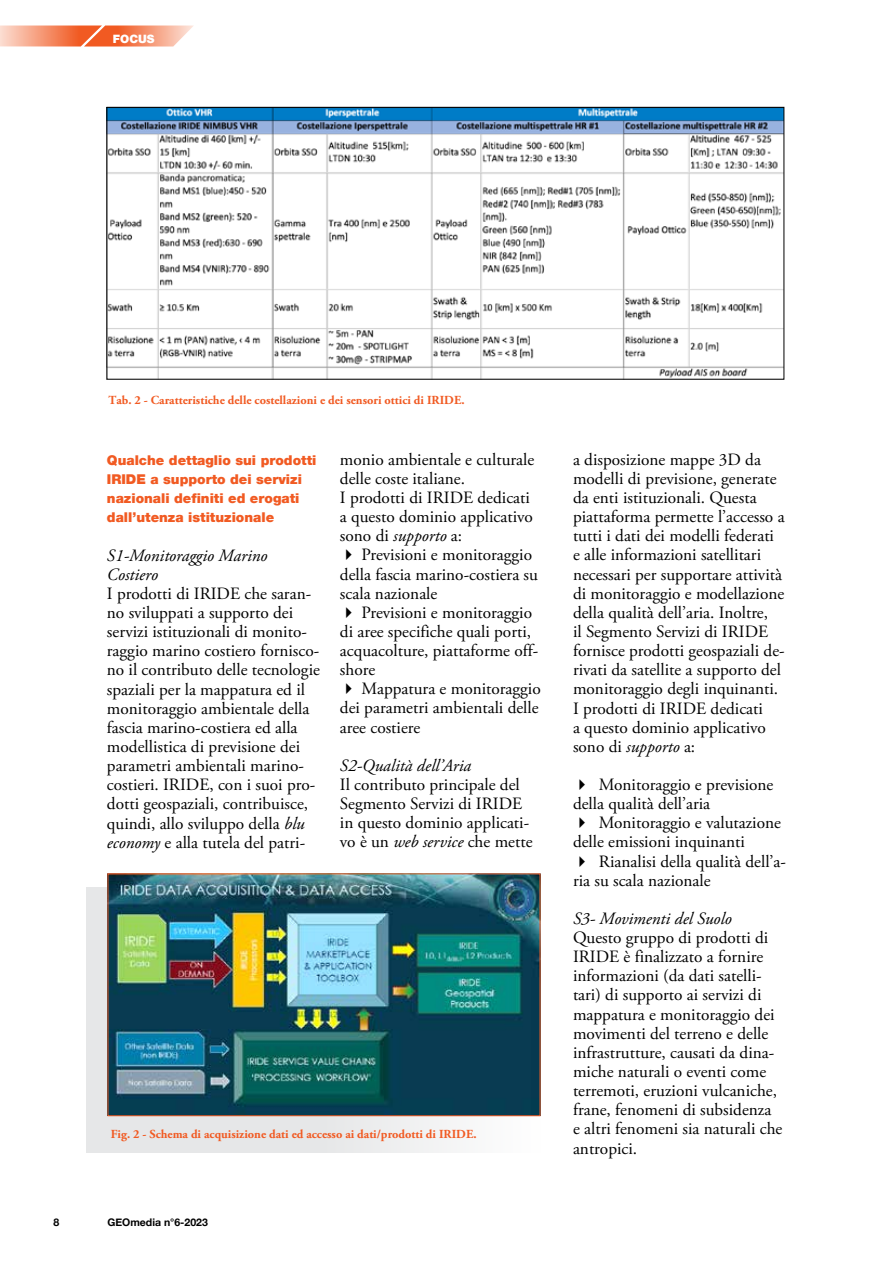
<style>
.page{position:relative;width:893px;height:1263px;background:#fff}
.page>*{position:absolute;margin:0;border:0;box-sizing:border-box;transform-origin:0 0}
.t1{font:17.25px/19.2px "Adobe Garamond Pro";color:#000}
.t2{font:17.25px/19.2px "Adobe Garamond Pro";letter-spacing:-.115em;color:#000}
.t3{font:17.25px/19.2px "Adobe Garamond Pro";letter-spacing:-.07em;color:#000}
.t4{font:italic 17.25px/19.2px "Adobe Garamond Pro";color:#000}
.t5{font:900 13.5px/19.2px "Helvetica Neue";color:#f15a22}
.t6{font:700 12.3px "Adobe Garamond Pro";color:#f15a22}
.t7{font:900 11.55px "Helvetica Neue";color:#fff}
.t8{font:700 10.5px "Helvetica Neue";color:#000}
.s1{font-style:italic}
</style>
<div class="page">
<svg style="left:0;top:26px;width:193px;height:21px;background:#f59774"></svg>
<svg style="left:86px;top:887px;width:454px;height:266px;fill:#e6e7e8"></svg>
<img style="left:110px;top:876px;width:428px;height:238px">
<img style="left:109px;top:109px;width:673px;height:268px">
<div style="left:107px;top:107px;width:677px;height:272px;border:1px solid #000"></div>
<p class="t7" style="left:113px;top:32px;width:43px">FOCUS</p>
<p class="t6" style="left:108px;top:393px;width:358px">Tab. 2 - Caratteristiche delle costellazioni e dei sensori ottici di IRIDE.</p>
<p class="t5" style="left:107px;top:450px;width:211px">Qualche dettaglio sui prodotti<br>IRIDE a supporto dei servizi nazionali definiti ed erogati dall’utenza istituzionale</p>
<p class="t4" style="left:107px;top:546px;width:162px">S1-Monitoraggio Marino<br>Costiero</p>
<p class="t1" style="left:107px;top:584px;width:215px">I prodotti di IRIDE che saran&shy;no sviluppati a supporto dei servizi istituzionali di monito&shy;raggio marino costiero fornisco&shy;no il contributo delle tecnologie spaziali per la mappatura ed il monitoraggio ambientale della fascia marino-costiera ed alla modellistica di previsione dei parametri ambientali marino&shy;costieri. IRIDE, con i suoi pro&shy;dotti geospaziali, contribuisce, quindi, allo sviluppo della <span class="s1">blu economy</span> e alla tutela del patri-</p>
<p class="t1" style="left:340px;top:450px;width:196px">monio ambientale e culturale delle coste italiane.<br>I prodotti di IRIDE dedicati a questo dominio applicativo sono di <span class="s1">supporto</span> a:</p>
<p class="t1" style="left:340px;top:546px;width:200px">✔ Previsioni e monitoraggio della fascia marino-costiera su scala nazionale</p>
<p class="t3" style="left:340px;top:603px;width:200px">✔ Previsioni e monitoraggio di aree specifiche quali porti, acquacolture, piattaforme off&shy;shore</p>
<p class="t1" style="left:340px;top:680px;width:202px">✔ Mappatura e monitoraggio dei parametri ambientali delle aree costiere</p>
<p class="t4" style="left:340px;top:756px;width:133px">S2-Qualità dell’Aria</p>
<p class="t1" style="left:340px;top:775px;width:194px">Il contributo principale del<br>Segmento Servizi di IRIDE in questo dominio applicati&shy;vo è un <span class="s1">web service</span> che mette</p>
<p class="t6" style="left:111px;top:1126px;width:367px">Fig. 2 - Schema di acquisizione dati ed accesso ai dati/prodotti di IRIDE.</p>
<p class="t8" style="left:53px;top:1214px;width:7px">8</p>
<p class="t8" style="left:107px;top:1214px;width:102px">GEOmedia n°6-2023</p>
<p class="t1" style="left:573px;top:450px;width:213px">a disposizione mappe 3D da modelli di previsione, generate da enti istituzionali. Questa piattaforma permette l’accesso a tutti i dati dei modelli federati e alle informazioni satellitari necessari per supportare attività di monitoraggio e modellazione della qualità dell’aria. Inoltre,<br>il Segmento Servizi di IRIDE fornisce prodotti geospaziali de&shy;rivati da satellite a supporto del monitoraggio degli inquinanti.<br>I prodotti di IRIDE dedicati<br>a questo dominio applicativo sono di <span class="s1">supporto</span> a:</p>
<p class="t1" style="left:573px;top:775px;width:202px">✔ Monitoraggio e previsione della qualità dell’aria</p>
<p class="t1" style="left:573px;top:814px;width:209px">✔ Monitoraggio e valutazione delle emissioni inquinanti</p>
<p class="t1" style="left:573px;top:852px;width:214px">✔ Rianalisi della qualità dell’a&shy;ria su scala nazionale</p>
<p class="t4" style="left:573px;top:909px;width:160px">S3- Movimenti del Suolo</p>
<p class="t2" style="left:573px;top:929px;width:211px">Questo gruppo di prodotti di<br>IRIDE è finalizzato a fornire informazioni (da dati satelli&shy;tari) di supporto ai servizi di mappatura e monitoraggio dei movimenti del terreno e delle infrastrutture, causati da dina&shy;miche naturali o eventi come terremoti, eruzioni vulcaniche, frane, fenomeni di subsidenza e altri fenomeni sia naturali che antropici.</p>
</div>
